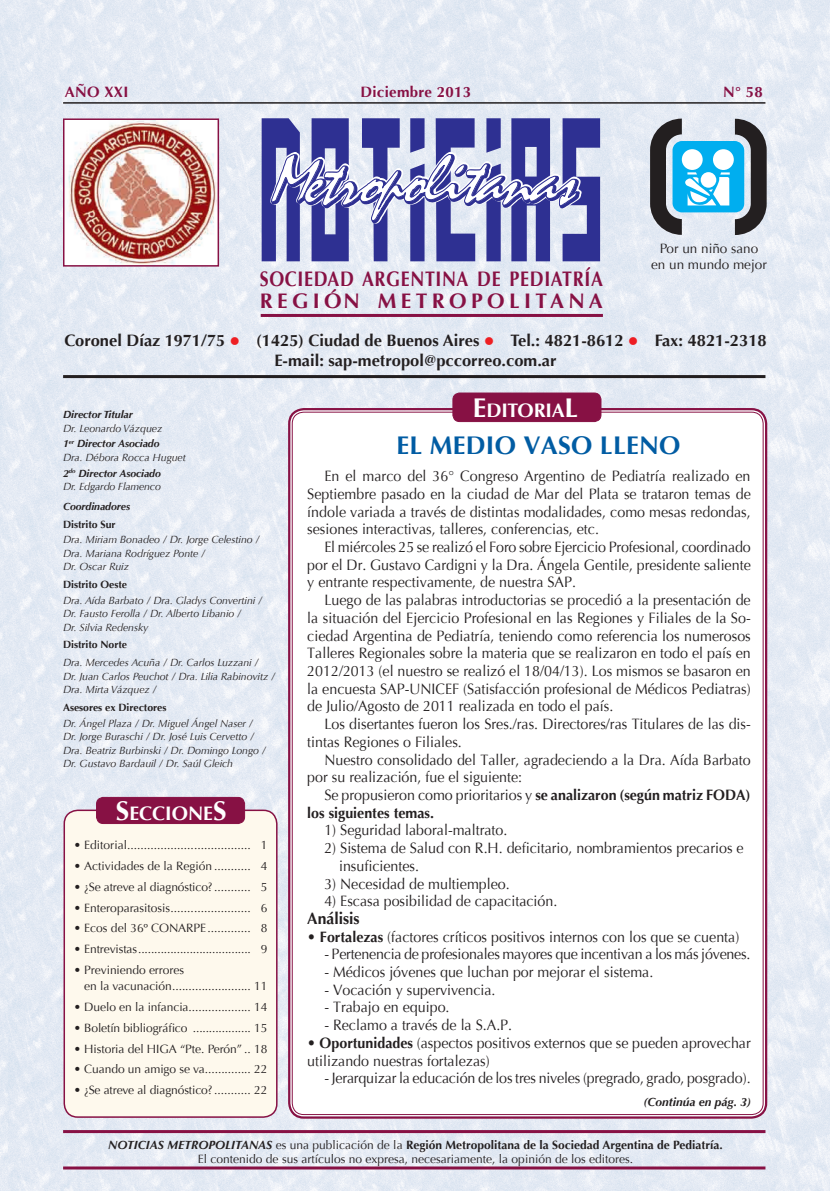
<style>
.page{position:relative;width:830px;height:1191px;background:#fff}
.page>*{position:absolute;margin:0;border:0;box-sizing:border-box;transform-origin:0 0}
.t1{font:700 27px "Optima";color:#fff}
.t2{font:700 25.5px "Optima";color:#015ca3}
.t3{font:700 21px/21.8px "Optima";letter-spacing:.04em;color:#871144;scale:.85 1}
.t4{font:700 19.5px "Optima";color:#fff}
.t5{font:700 16.5px/19.5px "Optima";color:#231f20;text-align:center}
.t6{font:700 16.5px "Optima";color:#231f20;scale:.95 1}
.t7{font:15px/17.7px "Optima";color:#231f20;scale:.95 1}
.t8{font:700 15px/17.7px "Optima";color:#231f20;scale:.95 1}
.t9{font:700 15px "Optima";letter-spacing:.02em;color:#871144}
.t10{font:13.5px/16.5px "Optima";color:#231f20;text-align:center}
.t11{font:12px/14.4px "Optima";letter-spacing:-.005em;color:#231f20;text-align:center}
.t12{font:italic 700 12px "Optima";color:#231f20}
.t13{font:italic 10.5px/13.5px "Optima";letter-spacing:-.005em;color:#231f20}
.t14{font:700 10.5px "Optima";letter-spacing:-.005em;color:#231f20}
.t15{font:italic 700 10.5px "Optima";letter-spacing:-.005em;color:#231f20}
.s1{color:#ee1f23}
.s2{color:#ee1d23}
.s3{font-weight:700}
.s4{font-size:27px}
.s5{font-weight:400}
.s6{font-weight:700;font-style:italic}
</style>
<div class="page">
<img style="left:0;top:0;width:829px;height:1191px">
<hr style="left:260px;top:314px;width:342px;height:3px;background:#871144">
<hr style="left:63px;top:102px;width:702px;height:2px;background:#231f20">
<div style="left:290px;top:410px;width:474px;height:706px;background:#fff;border-radius:14px"></div>
<hr style="left:63px;top:375px;width:702px;height:3px;background:#231f20">
<hr style="left:63px;top:1166px;width:702px;height:3px;background:#871144">
<hr style="left:63px;top:1130px;width:702px;height:3px;background:#871144">
<div style="left:452px;top:393px;width:148px;height:28px;background:#871144;border-radius:7px"></div>
<div style="left:452px;top:393px;width:149px;height:29px;border:1px solid #871144;border-radius:7px"></div>
<div style="left:64px;top:810px;width:213px;height:307px;background:#fef9ed;border-radius:13px"></div>
<div style="left:63px;top:809px;width:214px;height:308px;border:2px solid #871144;border-radius:13px"></div>
<div style="left:96px;top:797px;width:148px;height:26px;background:#871144;border-radius:7px"></div>
<div style="left:96px;top:797px;width:149px;height:27px;border:1px solid #871144;border-radius:7px"></div>
<svg style="left:649px;top:119px;width:117px;height:116px;background:#75a3b7"></svg>
<svg style="left:261px;top:118px;width:338px;height:143px;background:#8487c0"></svg>
<img style="left:66px;top:121px;width:150px;height:143px">
<div style="left:63px;top:118px;width:156px;height:149px;border:2px solid #871144"></div>
<p class="t9" style="left:65px;top:83px;width:65px">AÑO XXI</p>
<p class="t9" style="left:360px;top:83px;width:112px">Diciembre 2013</p>
<p class="t9" style="left:722px;top:83px;width:41px">N° 58</p>
<h3 class="t3" style="left:260px;top:269px;width:405px">SOCIEDAD ARGENTINA DE PEDIATRÍA<br>REGIÓN METROPOLITANA</h3>
<p class="t10" style="left:650px;top:240px;width:117px">Por un niño sano en un mundo mejor</p>
<p class="t5" style="left:64px;top:331px;width:703px">Coronel Díaz 1971/75 <span class="s1">●</span> (1425) Ciudad de Buenos Aires <span class="s1">●</span> Tel.: 4821-8612 <span class="s2">●</span> Fax: 4821-2318<br>E-mail: sap-metropol@pccorreo.com.ar</p>
<p class="t15" style="left:63px;top:408px;width:71px">Director Titular</p>
<p class="t13" style="left:63px;top:420px;width:101px;line-height:15.6px">Dr. Leonardo Vázquez<br><span class="s3">1</span><sup>er</sup> <span class="s3">Director Asociado</span></p>
<p class="t13" style="left:63px;top:449px;width:124px;line-height:15.6px">Dra. Débora Rocca Huguet<br><span class="s3">2</span><sup>do</sup> <span class="s3">Director Asociado</span></p>
<p class="t13" style="left:63px;top:480px;width:99px">Dr. Edgardo Flamenco</p>
<p class="t15" style="left:63px;top:500px;width:69px">Coordinadores</p>
<p class="t14" style="left:63px;top:518px;width:54px">Distrito Sur</p>
<p class="t13" style="left:63px;top:533px;width:198px">Dra. Miriam Bonadeo / Dr. Jorge Celestino /<br>Dra. Mariana Rodríguez Ponte /<br>Dr. Oscar Ruiz</p>
<p class="t14" style="left:63px;top:578px;width:66px">Distrito Oeste</p>
<p class="t13" style="left:63px;top:593px;width:201px">Dra. Aída Barbato / Dra. Gladys Convertini /<br>Dr. Fausto Ferolla / Dr. Alberto Libanio /<br>Dr. Silvia Redensky</p>
<p class="t14" style="left:63px;top:639px;width:66px">Distrito Norte</p>
<p class="t13" style="left:63px;top:656px;width:214px">Dra. Mercedes Acuña / Dr. Carlos Luzzani /<br>Dr. Juan Carlos Peuchot / Dra. Lilia Rabinovitz /<br>Dra. Mirta Vázquez /</p>
<p class="t14" style="left:63px;top:701px;width:105px">Asesores ex Directores</p>
<p class="t13" style="left:63px;top:716px;width:204px">Dr. Ángel Plaza / Dr. Miguel Ángel Naser / Dr. Jorge Buraschi / Dr. José Luis Cervetto / Dra. Beatriz Burbinski / Dr. Domingo Longo / Dr. Gustavo Bardauil / Dr. Saúl Gleich</p>
<h3 class="t4" style="left:116px;top:802px;width:27px"><span class="s4">S</span>eccione</h3>
<h1 class="t1" style="left:213px;top:795px;width:15px">S</h1>
<p class="t11" style="left:74px;top:838px;width:195px">• Editorial..................................... 1</p>
<p class="t11" style="left:74px;top:859px;width:195px">• Actividades de la Región ........... 4</p>
<p class="t11" style="left:74px;top:880px;width:195px">• ¿Se atreve al diagnóstico?........... 5</p>
<p class="t11" style="left:74px;top:900px;width:195px">• Enteroparasitosis........................ 6</p>
<p class="t11" style="left:74px;top:921px;width:195px">• Ecos del 36º CONARPE............. 8</p>
<p class="t11" style="left:74px;top:942px;width:195px">• Entrevistas................................... 9</p>
<p class="t11" style="left:84px;top:961px;width:185px;line-height:16.5px;text-align:left;text-indent:-10px">• Previniendo errores<br>en la vacunación........................ 11</p>
<p class="t11" style="left:74px;top:1000px;width:195px">• Duelo en la infancia................... 14</p>
<p class="t11" style="left:74px;top:1020px;width:195px">• Boletín bibliográfico .................. 15</p>
<p class="t11" style="left:74px;top:1041px;width:195px">• Historia del HIGA “Pte. Perón” .. 18</p>
<p class="t11" style="left:74px;top:1062px;width:195px">• Cuando un amigo se va.............. 22</p>
<p class="t11" style="left:74px;top:1083px;width:195px">• ¿Se atreve al diagnóstico?........... 22</p>
<h3 class="t4" style="left:472px;top:399px;width:26px"><span class="s4">E</span>ditoria</h3>
<h1 class="t1" style="left:564px;top:392px;width:9px">l</h1>
<h2 class="t2" style="left:396px;top:431px;width:52px">El medio</h2>
<h2 class="t2" style="left:523px;top:431px;width:36px">vaso</h2>
<h2 class="t2" style="left:599px;top:431px;width:17px">lleno</h2>
<p class="t7" style="left:307px;top:467px;width:468px;text-align:justify;text-indent:17px">En el marco del 36° Congreso Argentino de Pediatría realizado en Septiembre pasado en la ciudad de Mar del Plata se trataron temas de índole variada a través de distintas modalidades, como mesas redondas, sesiones interactivas, talleres, conferencias, etc.</p>
<p class="t7" style="left:307px;top:538px;width:468px;text-align:justify;text-indent:17px">El miércoles 25 se realizó el Foro sobre Ejercicio Profesional, coordinado por el Dr. Gustavo Cardigni y la Dra. Ángela Gentile, presidente saliente y entrante respectivamente, de nuestra SAP.</p>
<p class="t7" style="left:307px;top:591px;width:468px;text-align:justify;text-indent:17px">Luego de las palabras introductorias se procedió a la presentación de la situación del Ejercicio Profesional en las Regiones y Filiales de la So&shy;ciedad Argentina de Pediatría, teniendo como referencia los numerosos Talleres Regionales sobre la materia que se realizaron en todo el país en 2012/2013 (el nuestro se realizó el 18/04/13). Los mismos se basaron en la encuesta SAP-UNICEF (Satisfacción profesional de Médicos Pediatras) de Julio/Agosto de 2011 realizada en todo el país.</p>
<p class="t7" style="left:307px;top:715px;width:468px;text-indent:17px">Los disertantes fueron los Sres./ras. Directores/ras Titulares de las dis&shy;tintas Regiones o Filiales.</p>
<p class="t7" style="left:307px;top:751px;width:468px;text-indent:17px">Nuestro consolidado del Taller, agradeciendo a la Dra. Aída Barbato por su realización, fue el siguiente:</p>
<p class="t8" style="left:307px;top:786px;width:468px;text-indent:17px"><span class="s5">Se propusieron como prioritarios y</span> se analizaron (según matriz FODA) los siguientes temas.</p>
<p class="t7" style="left:324px;top:821px;width:194px">1) Seguridad laboral-maltrato.</p>
<p class="t7" style="left:339px;top:839px;width:427px;text-indent:-15px">2) Sistema de Salud con R.H. deficitario, nombramientos precarios e insuficientes.</p>
<p class="t7" style="left:324px;top:874px;width:197px">3) Necesidad de multiempleo.</p>
<p class="t7" style="left:324px;top:892px;width:247px">4) Escasa posibilidad de capacitación.</p>
<p class="t6" style="left:307px;top:908px;width:57px">Análisis</p>
<p class="t7" style="left:307px;top:928px;width:456px"><span class="s3">• Fortalezas</span> (factores críticos positivos internos con los que se cuenta)</p>
<p class="t7" style="left:324px;top:945px;width:450px">- Pertenencia de profesionales mayores que incentivan a los más jóvenes.</p>
<p class="t7" style="left:324px;top:963px;width:347px">- Médicos jóvenes que luchan por mejorar el sistema.</p>
<p class="t7" style="left:324px;top:981px;width:182px">- Vocación y supervivencia.</p>
<p class="t7" style="left:324px;top:998px;width:133px">- Trabajo en equipo.</p>
<p class="t7" style="left:324px;top:1016px;width:199px">- Reclamo a través de la S.A.P.</p>
<p class="t7" style="left:307px;top:1034px;width:468px"><span class="s3">• Oportunidades</span> (aspectos positivos externos que se pueden aprovechar utilizando nuestras fortalezas)</p>
<p class="t7" style="left:324px;top:1069px;width:450px">- Jerarquizar la educación de los tres niveles (pregrado, grado, posgrado).</p>
<p class="t12" style="left:643px;top:1094px;width:109px">(Continúa en pág. 3)</p>
<p class="t11" style="left:108px;top:1137px;width:615px"><span class="s6">Noticias METROPOLITANAS</span> es una publicación de la <span class="s3">Región Metropolitana de la Sociedad Argentina de Pediatría.<br></span>El contenido de sus artículos no expresa, necesariamente, la opinión de los editores.</p>
</div>
